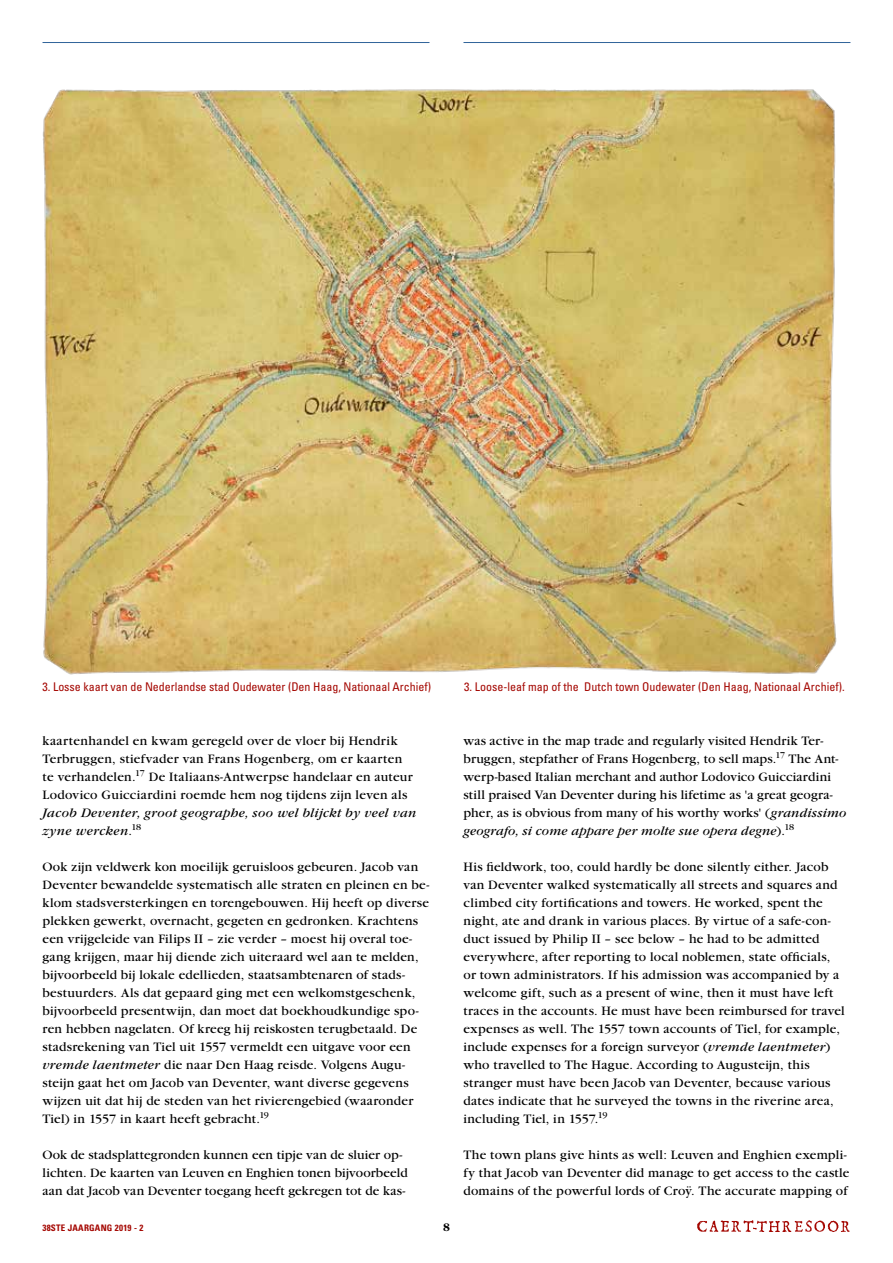
<style>
.page{position:relative;width:893px;height:1263px;background:#fff}
.page>*{position:absolute;margin:0;border:0;box-sizing:border-box;transform-origin:0 0}
.t1{font:13.5px/18px "Garamond";letter-spacing:.015em;color:#000}
.t2{font:italic 13.5px/18px "Garamond";letter-spacing:.025em;color:#000}
.t3{font:condensed 12px "Univers";letter-spacing:-.005em;color:#a40600}
.t4{font:700 12px "Garamond";color:#000}
.t5{font:700 condensed 9px "Univers";letter-spacing:.025em;color:#a40600}
.s1{font-style:normal}
.s2{font-style:italic}
</style>
<div class="page">
<hr style="left:43px;top:42px;width:386px;height:1px;background:#2f6399">
<hr style="left:463px;top:42px;width:387px;height:1px;background:#2f6399">
<img style="left:697px;top:1220px;width:153px;height:12px">
<img style="left:42px;top:89px;width:795px;height:586px">
<p class="t3" style="left:43px;top:679px;width:390px">3. Losse kaart van de Nederlandse stad Oudewater (Den Haag, Nationaal Archief)</p>
<p class="t3" style="left:464px;top:679px;width:382px">3. Loose-leaf map of the Dutch town Oudewater (Den Haag, Nationaal Archief).</p>
<p class="t1" style="left:43px;top:731px;width:372px">kaartenhandel en kwam geregeld over de vloer bij Hendrik Terbruggen, stiefvader van Frans Hogenberg, om er kaarten te verhandelen.<sup>17</sup> De Italiaans-Antwerpse handelaar en auteur Lodovico Guicciardini roemde hem nog tijdens zijn leven als</p>
<p class="t2" style="left:43px;top:804px;width:375px">Jacob Deventer, groot geographe, soo wel blijckt by veel van zyne wercken<span class="s1">.</span><sup>18</sup></p>
<p class="t1" style="left:43px;top:857px;width:388px">Ook zijn veldwerk kon moeilijk geruisloos gebeuren. Jacob van Deventer bewandelde systematisch alle straten en pleinen en be&shy;klom stadsversterkingen en torengebouwen. Hij heeft op diverse plekken gewerkt, overnacht, gegeten en gedronken. Krachtens een vrijgeleide van Filips II – zie verder – moest hij overal toe&shy;gang krijgen, maar hij diende zich uiteraard wel aan te melden, bijvoorbeeld bij lokale edellieden, staatsambtenaren of stads&shy;bestuurders. Als dat gepaard ging met een welkomstgeschenk, bijvoorbeeld presentwijn, dan moet dat boekhoudkundige spo&shy;ren hebben nagelaten. Of kreeg hij reiskosten terugbetaald. De stadsrekening van Tiel uit 1557 vermeldt een uitgave voor een <span class="s2">vremde laentmeter</span> die naar Den Haag reisde. Volgens Augu&shy;steijn gaat het om Jacob van Deventer, want diverse gegevens wijzen uit dat hij de steden van het rivierengebied (waaronder Tiel) in 1557 in kaart heeft gebracht.<sup>19</sup></p>
<p class="t1" style="left:43px;top:1145px;width:367px">Ook de stadsplattegronden kunnen een tipje van de sluier op&shy;lichten. De kaarten van Leuven en Enghien tonen bijvoorbeeld aan dat Jacob van Deventer toegang heeft gekregen tot de kas-</p>
<p class="t5" style="left:43px;top:1222px;width:102px">38STE JAARGANG 2019 - 2</p>
<p class="t4" style="left:443px;top:1220px;width:8px">8</p>
<p class="t1" style="left:463px;top:731px;width:384px">was active in the map trade and regularly visited Hendrik Ter&shy;bruggen, stepfather of Frans Hogenberg, to sell maps.<sup>17</sup> The Ant&shy;werp-based Italian merchant and author Lodovico Guicciardini still praised Van Deventer during his lifetime as 'a great geogra&shy;pher, as is obvious from many of his worthy works' (<span class="s2">grandissimo geografo, si come appare per molte sue opera degne</span>).<sup>18</sup></p>
<p class="t1" style="left:463px;top:857px;width:383px">His fieldwork, too, could hardly be done silently either. Jacob van Deventer walked systematically all streets and squares and climbed city fortifications and towers. He worked, spent the night, ate and drank in various places. By virtue of a safe-con&shy;duct issued by Philip II – see below – he had to be admitted everywhere, after reporting to local noblemen, state officials, or town administrators. If his admission was accompanied by a welcome gift, such as a present of wine, then it must have left traces in the accounts. He must have been reimbursed for travel expenses as well. The 1557 town accounts of Tiel, for example, include expenses for a foreign surveyor (<span class="s2">vremde laentmeter</span>) who travelled to The Hague. According to Augusteijn, this stranger must have been Jacob van Deventer, because various dates indicate that he surveyed the towns in the riverine area, including Tiel, in 1557.<sup>19</sup></p>
<p class="t1" style="left:463px;top:1145px;width:388px">The town plans give hints as well: Leuven and Enghien exempli&shy;fy that Jacob van Deventer did manage to get access to the castle domains of the powerful lords of Croÿ. The accurate mapping of</p>
</div>
